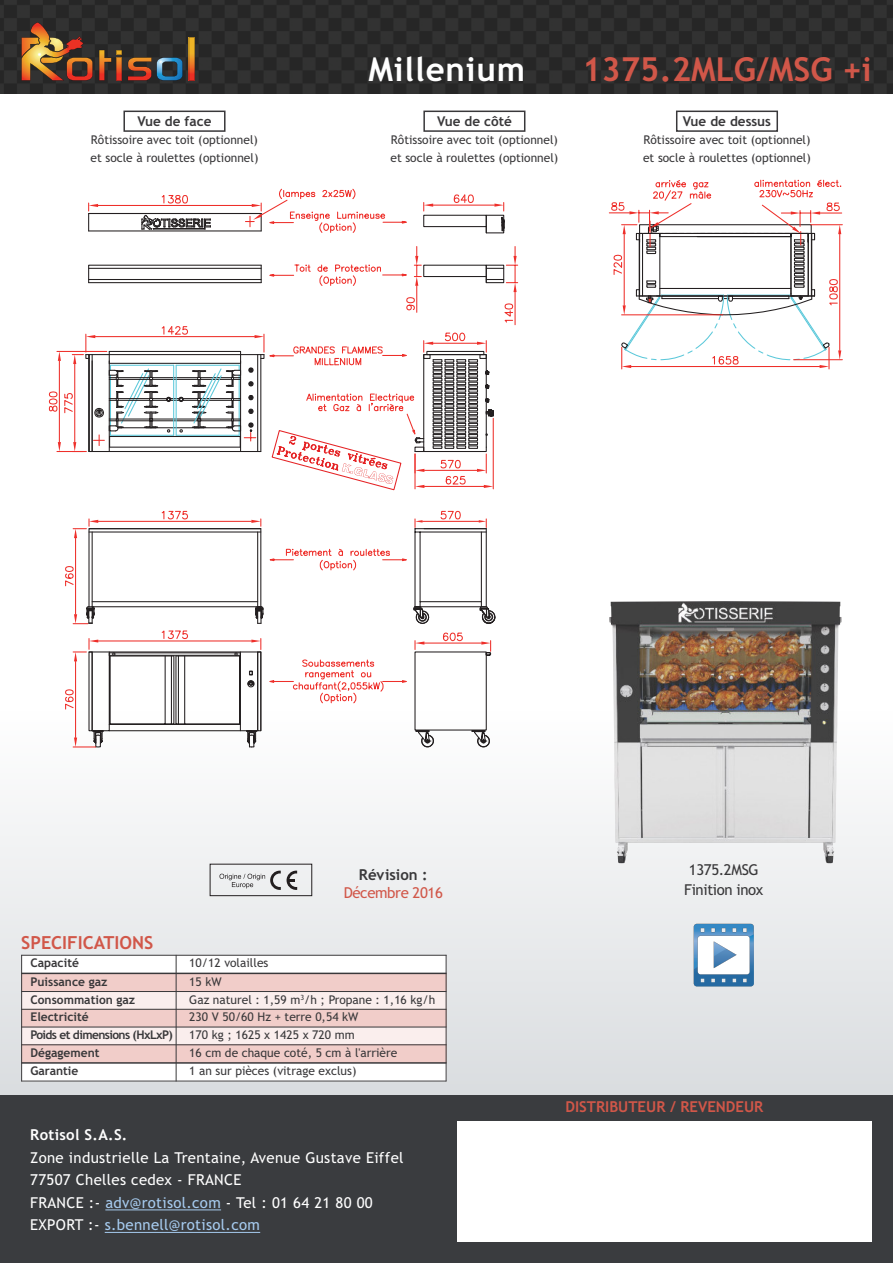
<style>
.page{position:relative;width:893px;height:1263px;background:#fff}
.page>*{position:absolute;margin:0;border:0;box-sizing:border-box;transform-origin:0 0}
.t1{font:700 33px "Trebuchet MS";color:#d15749}
.t2{font:700 33px "Trebuchet MS";letter-spacing:.025em;color:#fff}
.t3{font:700 18px "Trebuchet MS";color:#d15749}
.t4{font:15px/22.5px "Trebuchet MS";letter-spacing:.02em;color:#fff}
.t5{font:700 15px "Trebuchet MS";color:#d15749}
.t6{font:15px/19.5px "Trebuchet MS";letter-spacing:-.025em;color:#39383a;text-align:center}
.t7{font:700 15px "Trebuchet MS";letter-spacing:.02em;color:#fff}
.t8{font:15px "Trebuchet MS";letter-spacing:-.025em;color:#d15749}
.t9{font:700 15px "Trebuchet MS";color:#39383a}
.t10{font:700 13.5px "Trebuchet MS";color:#39383a}
.t11{font:12px/18px "Trebuchet MS";color:#39383a}
.t12{font:700 12px "Trebuchet MS";color:#39383a}
.t13{font:700 12px "Trebuchet MS";letter-spacing:-.05em;color:#39383a}
.s1{color:#a6cbef}
</style>
<div class="page">
<div style="left:0;top:706px;width:893px;height:389px;background:linear-gradient(to bottom,#fff,#d9dcdf)"></div>
<svg style="left:64px;top:510px;width:432px;height:237px"></svg>
<svg style="left:49px;top:189px;width:470px;height:302px"></svg>
<hr style="left:820px;top:212px;width:22px;height:2px;background:#ee2f2a">
<hr style="left:811px;top:224px;width:31px;height:1px;background:#ee2f2a">
<hr style="left:794px;top:359px;width:48px;height:1px;background:#ee2f2a">
<svg style="left:609px;top:179px;width:232px;height:190px"></svg>
<div style="left:0;top:1095px;width:893px;height:168px;background:#3a3c3f"></div>
<hr style="left:105px;top:1209px;width:116px;height:1px;background:#a6cbef">
<hr style="left:105px;top:1232px;width:155px;height:1px;background:#a6cbef">
<div style="left:457px;top:1121px;width:415px;height:121px;background:#fff"></div>
<div style="left:0;top:0;width:893px;height:94px;background:#2c2c2c"></div>
<svg style="left:189px;top:37px;width:6px;height:44px"></svg>
<svg style="left:128px;top:57px;width:55px;height:24px"></svg>
<svg style="left:99px;top:50px;width:23px;height:31px"></svg>
<svg style="left:21px;top:22px;width:72px;height:59px;background:#805430"></svg>
<div style="left:123px;top:111px;width:103px;height:21px;border:2px solid #39383a"></div>
<div style="left:423px;top:111px;width:102px;height:21px;border:2px solid #39383a"></div>
<div style="left:676px;top:111px;width:102px;height:21px;border:2px solid #39383a"></div>
<svg style="left:287px;top:871px;width:10px;height:19px"></svg>
<svg style="left:219px;top:871px;width:62px;height:19px"></svg>
<div style="left:210px;top:864px;width:102px;height:32px;border:1px solid #231f20"></div>
<div style="left:21px;top:955px;width:155px;height:18px;background:#fff"></div>
<div style="left:176px;top:955px;width:270px;height:18px;background:#fff"></div>
<div style="left:21px;top:973px;width:155px;height:18px;background:#f1cdc9"></div>
<div style="left:176px;top:973px;width:270px;height:18px;background:#f1cdc9"></div>
<div style="left:21px;top:991px;width:155px;height:18px;background:#faeeed"></div>
<div style="left:176px;top:991px;width:270px;height:18px;background:#faeeed"></div>
<div style="left:21px;top:1009px;width:155px;height:18px;background:#f1cdc9"></div>
<div style="left:176px;top:1009px;width:270px;height:18px;background:#f1cdc9"></div>
<div style="left:21px;top:1027px;width:155px;height:18px;background:#faeeed"></div>
<div style="left:176px;top:1027px;width:270px;height:18px;background:#faeeed"></div>
<div style="left:21px;top:1045px;width:155px;height:18px;background:#f1cdc9"></div>
<div style="left:176px;top:1045px;width:270px;height:18px;background:#f1cdc9"></div>
<div style="left:21px;top:1063px;width:155px;height:18px;background:#fff"></div>
<div style="left:176px;top:1063px;width:270px;height:18px;background:#fff"></div>
<hr style="left:21px;top:955px;width:1px;height:126px;background:#39383a">
<hr style="left:176px;top:955px;width:1px;height:126px;background:#39383a">
<hr style="left:446px;top:955px;width:1px;height:126px;background:#39383a">
<hr style="left:21px;top:955px;width:425px;height:1px;background:#39383a">
<hr style="left:21px;top:973px;width:425px;height:1px;background:#39383a">
<hr style="left:21px;top:991px;width:425px;height:1px;background:#39383a">
<hr style="left:21px;top:1009px;width:425px;height:1px;background:#39383a">
<hr style="left:21px;top:1027px;width:425px;height:1px;background:#39383a">
<hr style="left:21px;top:1044px;width:425px;height:1px;background:#39383a">
<hr style="left:21px;top:1062px;width:425px;height:2px;background:#39383a">
<hr style="left:21px;top:1081px;width:425px;height:1px;background:#39383a">
<img style="left:609px;top:601px;width:233px;height:262px">
<svg style="left:694px;top:924px;width:60px;height:62px"></svg>
<p class="t10" style="left:137px;top:114px;width:75px">Vue de face</p>
<p class="t11" style="left:91px;top:131px;width:169px">Rôtissoire avec toit (optionnel) et socle à roulettes (optionnel)</p>
<h1 class="t2" style="left:369px;top:50px;width:158px">Millenium</h1>
<h1 class="t1" style="left:582px;top:50px;width:291px">1375.2MLG/MSG +i</h1>
<p class="t10" style="left:437px;top:114px;width:76px">Vue de côté</p>
<p class="t11" style="left:391px;top:131px;width:169px">Rôtissoire avec toit (optionnel) et socle à roulettes (optionnel)</p>
<p class="t10" style="left:683px;top:114px;width:90px">Vue de dessus</p>
<p class="t11" style="left:643px;top:131px;width:169px">Rôtissoire avec toit (optionnel) et socle à roulettes (optionnel)</p>
<p class="t9" style="left:359px;top:866px;width:70px">Révision :</p>
<p class="t8" style="left:344px;top:884px;width:101px">Décembre 2016</p>
<p class="t6" style="left:684px;top:860px;width:81px">1375.2MSG<br>Finition inox</p>
<h2 class="t3" style="left:21px;top:932px;width:134px">SPECIFICATIONS</h2>
<p class="t12" style="left:31px;top:956px;width:50px">Capacité</p>
<p class="t11" style="left:189px;top:954px;width:81px">10/12 volailles</p>
<p class="t12" style="left:31px;top:975px;width:78px">Puissance gaz</p>
<p class="t11" style="left:189px;top:973px;width:34px">15 kW</p>
<p class="t12" style="left:31px;top:992px;width:106px">Consommation gaz</p>
<p class="t11" style="left:189px;top:990px;width:248px">Gaz naturel : 1,59 m<sup>3</sup>/h ; Propane : 1,16 kg/h</p>
<p class="t12" style="left:31px;top:1010px;width:60px">Electricité</p>
<p class="t11" style="left:189px;top:1008px;width:171px">230 V 50/60 Hz + terre 0,54 kW</p>
<p class="t13" style="left:31px;top:1028px;width:144px">Poids et dimensions (HxLxP)</p>
<p class="t11" style="left:189px;top:1026px;width:167px">170 kg ; 1625 x 1425 x 720 mm</p>
<p class="t12" style="left:31px;top:1046px;width:70px">Dégagement</p>
<p class="t11" style="left:189px;top:1044px;width:210px">16 cm de chaque coté, 5 cm à l'arrière</p>
<p class="t12" style="left:31px;top:1064px;width:49px">Garantie</p>
<p class="t11" style="left:189px;top:1062px;width:169px">1 an sur pièces (vitrage exclus)</p>
<p class="t7" style="left:30px;top:1126px;width:99px">Rotisol S.A.S.</p>
<p class="t4" style="left:30px;top:1146px;width:375px">Zone industrielle La Trentaine, Avenue Gustave Eiffel 77507 Chelles cedex - FRANCE<br>FRANCE :- <span class="s1">adv@rotisol.com</span> - Tel : 01 64 21 80 00<br>EXPORT :- <span class="s1">s.bennell@rotisol.com</span></p>
<p class="t5" style="left:565px;top:1098px;width:200px">DISTRIBUTEUR / REVENDEUR</p>
</div>
